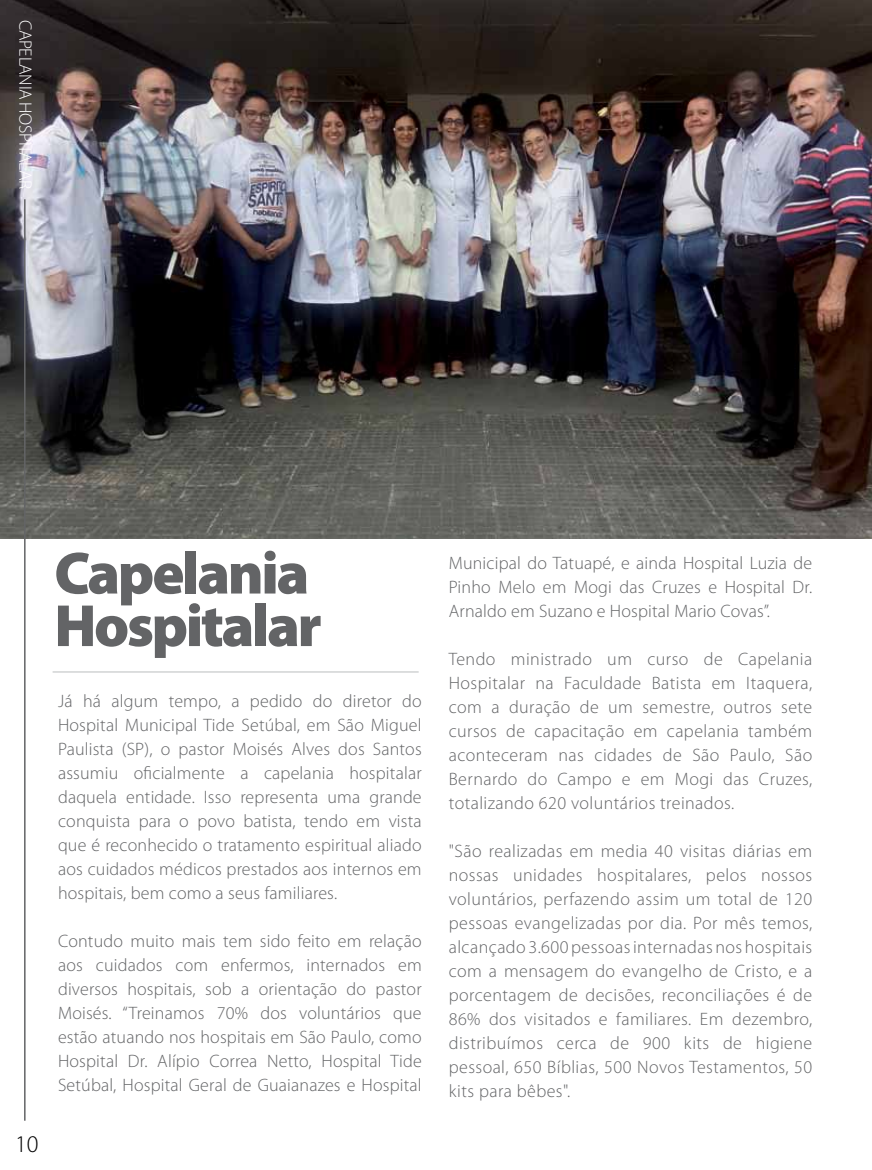
<style>
.page{position:relative;width:872px;height:1170px;background:#fff}
.page>*{position:absolute;margin:0;border:0;box-sizing:border-box;transform-origin:0 0}
.t1{font:900 60px/52.5px "Myriad Pro";letter-spacing:-.04em;color:#636466}
.t2{font:300 24px "Myriad Pro";color:#000}
.t3{font:300 18px/24px "Myriad Pro";letter-spacing:.01em;color:#636466;text-align:justify}
.t4{font:300 18px "Myriad Pro";letter-spacing:-.02em;color:#fff}
</style>
<div class="page">
<img style="left:0;top:0;width:872px;height:538px">
<hr style="left:53px;top:671px;width:366px;height:1px;background:#d1d3d4">
<hr style="left:24px;top:199px;width:2px;height:921px;background:#636466">
<p class="t4" style="left:35px;top:20px;width:171px;rotate:90deg">CAPELANIA HOSPITALAR</p>
<h2 class="t2" style="left:15px;top:1130px;width:25px">10</h2>
<h1 class="t1" style="left:54px;top:547px;width:269px">Capelania<br>Hospitalar</h1>
<p class="t3" style="left:58px;top:689px;width:365px">Já há algum tempo, a pedido do diretor do Hospital Municipal Tide Setúbal, em São Miguel Paulista (SP), o pastor Moisés Alves dos Santos assumiu oficialmente a capelania hospitalar daquela entidade. Isso representa uma grande conquista para o povo batista, tendo em vista que é reconhecido o tratamento espiritual aliado aos cuidados médicos prestados aos internos em hospitais, bem como a seus familiares.</p>
<p class="t3" style="left:58px;top:929px;width:365px">Contudo muito mais tem sido feito em relação aos cuidados com enfermos, internados em diversos hospitais, sob a orientação do pastor Moisés. “Treinamos 70% dos voluntários que estão atuando nos hospitais em São Paulo, como Hospital Dr. Alípio Correa Netto, Hospital Tide Setúbal, Hospital Geral de Guaianazes e Hospital</p>
<p class="t3" style="left:449px;top:551px;width:365px">Municipal do Tatuapé, e ainda Hospital Luzia de Pinho Melo em Mogi das Cruzes e Hospital Dr.<br>Arnaldo em Suzano e Hospital Mario Covas”.</p>
<p class="t3" style="left:449px;top:647px;width:365px">Tendo ministrado um curso de Capelania Hospitalar na Faculdade Batista em Itaquera, com a duração de um semestre, outros sete cursos de capacitação em capelania também aconteceram nas cidades de São Paulo, São Bernardo do Campo e em Mogi das Cruzes, totalizando 620 voluntários treinados.</p>
<p class="t3" style="left:449px;top:839px;width:365px">"São realizadas em media 40 visitas diárias em nossas unidades hospitalares, pelos nossos voluntários, perfazendo assim um total de 120 pessoas evangelizadas por dia. Por mês temos, alcançado 3.600 pessoas internadas nos hospitais com a mensagem do evangelho de Cristo, e a porcentagem de decisões, reconciliações é de 86% dos visitados e familiares. Em dezembro, distribuímos cerca de 900 kits de higiene pessoal, 650 Bíblias, 500 Novos Testamentos, 50 kits para bêbes".</p>
</div>
